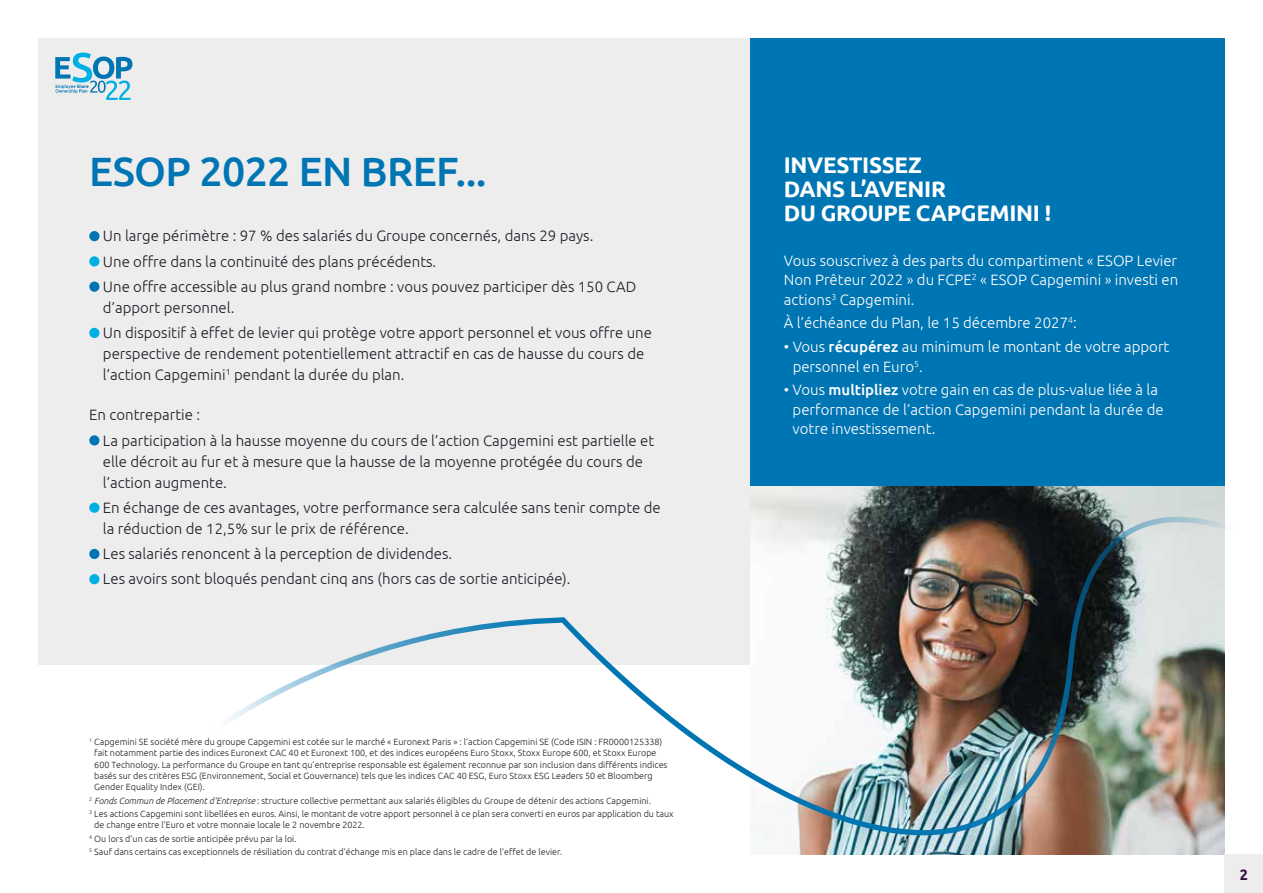
<style>
.page{position:relative;width:1263px;height:893px;background:#fff}
.page>*{position:absolute;margin:0;border:0;box-sizing:border-box;transform-origin:0 0}
.t1{font:500 40.95px "Ubuntu";letter-spacing:-.015em;color:#0075b3}
.t2{font:700 22.5px/24px "Ubuntu";letter-spacing:-.015em;color:#fff}
.t3{font:300 15px/25.2px "Ubuntu";color:#201d27}
.t4{font:300 15px/19.5px "Ubuntu";color:#fff}
.t5{font:700 15px "Ubuntu";color:#340c46;scale:.95 1}
.t6{font:300 9px/11.2px "Ubuntu";color:#201d27}
.s1{font-style:italic}
.s2{font-weight:500}
</style>
<div class="page">
<div style="left:38px;top:38px;width:712px;height:626px;background:#ededed"></div>
<div style="left:750px;top:38px;width:475px;height:817px;background:#0075b3"></div>
<div style="left:89px;top:231px;width:10px;height:10px;background:#0075b3;border-radius:50%"></div>
<div style="left:89px;top:256px;width:10px;height:10px;background:#00b0e3;border-radius:50%"></div>
<div style="left:89px;top:282px;width:10px;height:10px;background:#0075b3;border-radius:50%"></div>
<div style="left:89px;top:328px;width:10px;height:10px;background:#00b0e3;border-radius:50%"></div>
<div style="left:89px;top:435px;width:10px;height:10px;background:#0075b3;border-radius:50%"></div>
<div style="left:89px;top:503px;width:10px;height:10px;background:#00b0e3;border-radius:50%"></div>
<div style="left:89px;top:549px;width:10px;height:10px;background:#0075b3;border-radius:50%"></div>
<div style="left:89px;top:574px;width:10px;height:10px;background:#00b0e3;border-radius:50%"></div>
<img style="left:750px;top:487px;width:475px;height:368px">
<img style="left:203px;top:517px;width:963px;height:313px">
<div style="left:1225px;top:855px;width:38px;height:38px;background:#ededed"></div>
<svg style="left:55px;top:53px;width:77px;height:47px"></svg>
<h1 class="t1" style="left:89px;top:145px;width:399px">ESOP 2022 EN BREF...</h1>
<h3 class="t3" style="left:103px;top:223px;width:535px">Un large périmètre : 97 % des salariés du Groupe concernés, dans 29 pays.<br>Une offre dans la continuité des plans précédents.<br>Une offre accessible au plus grand nombre : vous pouvez participer dès 150 CAD</h3>
<h3 class="t3" style="left:103px;top:294px;width:551px">d’apport personnel.<br>Un dispositif à effet de levier qui protège votre apport personnel et vous offre une</h3>
<h3 class="t3" style="left:103px;top:343px;width:543px;line-height:21px">perspective de rendement potentiellement attractif en cas de hausse du cours de l’action Capgemini<sup>1</sup> pendant la durée du plan.</h3>
<h3 class="t3" style="left:103px;top:402px;width:553px;text-indent:-14px">En contrepartie :<br>La participation à la hausse moyenne du cours de l’action Capgemini est partielle et</h3>
<h3 class="t3" style="left:103px;top:450px;width:541px;line-height:21px">elle décroit au fur et à mesure que la hausse de la moyenne protégée du cours de l’action augmente.</h3>
<h3 class="t3" style="left:103px;top:497px;width:559px;line-height:21px">En échange de ces avantages, votre performance sera calculée sans tenir compte de la réduction de 12,5% sur le prix de référence.</h3>
<h3 class="t3" style="left:103px;top:541px;width:469px">Les salariés renoncent à la perception de dividendes.<br>Les avoirs sont bloqués pendant cinq ans (hors cas de sortie anticipée).</h3>
<p class="t6" style="left:94px;top:736px;width:575px;text-indent:-5px"><sup>1</sup> Capgemini SE société mère du groupe Capgemini est cotée sur le marché « Euronext Paris » : l’action Capgemini SE (Code ISIN : FR0000125338) fait notamment partie des indices Euronext CAC 40 et Euronext 100, et des indices européens Euro Stoxx, Stoxx Europe 600, et Stoxx Europe 600 Technology. La performance du Groupe en tant qu’entreprise responsable est également reconnue par son inclusion dans différents indices basés sur des critères ESG (Environnement, Social et Gouvernance) tels que les indices CAC 40 ESG, Euro Stoxx ESG Leaders 50 et Bloomberg Gender Equality Index (GEI).</p>
<p class="t6" style="left:89px;top:793px;width:586px;line-height:13.4px"><sup>2</sup> <span class="s1">Fonds Commun de Placement d’Entreprise</span> : structure collective permettant aux salariés éligibles du Groupe de détenir des actions Capgemini.<br><sup>3</sup> Les actions Capgemini sont libellées en euros. Ainsi, le montant de votre apport personnel à ce plan sera converti en euros par application du taux</p>
<p class="t6" style="left:89px;top:818px;width:474px;line-height:13.4px;text-indent:5px">de change entre l’Euro et votre monnaie locale le 2 novembre 2022.<br><sup>4</sup> Ou lors d’un cas de sortie anticipée prévu par la loi.<br><sup>5</sup> Sauf dans certains cas exceptionnels de résiliation du contrat d’échange mis en place dans le cadre de l’effet de levier.</p>
<h2 class="t2" style="left:784px;top:153px;width:269px">INVESTISSEZ<br>DANS L’AVENIR<br>DU GROUPE CAPGEMINI !</h2>
<h3 class="t4" style="left:784px;top:250px;width:396px;text-align:justify">Vous souscrivez à des parts du compartiment « ESOP Levier Non Prêteur 2022 » du FCPE<sup>2</sup> « ESOP Capgemini » investi en actions<sup>3</sup> Capgemini.</h3>
<h3 class="t4" style="left:784px;top:313px;width:294px">À l’échéance du Plan, le 15 décembre 2027<sup>4</sup>:</h3>
<h3 class="t4" style="left:793px;top:337px;width:378px;text-indent:-9px">• Vous <span class="s2">récupérez</span> au minimum le montant de votre apport personnel en Euro<sup>5</sup>.</h3>
<h3 class="t4" style="left:793px;top:380px;width:373px;text-indent:-9px">• Vous <span class="s2">multipliez</span> votre gain en cas de plus-value liée à la performance de l’action Capgemini pendant la durée de votre investissement.</h3>
<h3 class="t5" style="left:1240px;top:865px;width:10px">2</h3>
</div>
